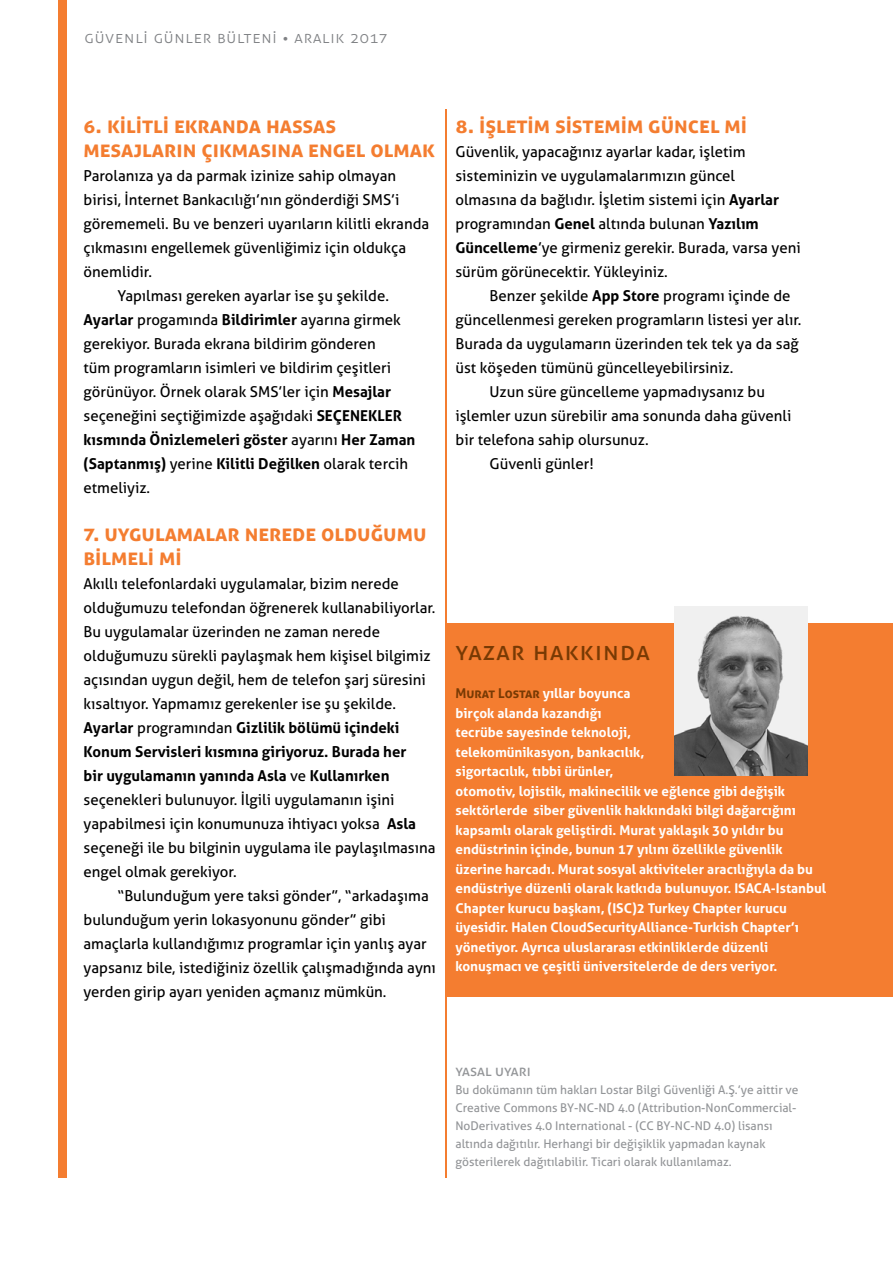
<style>
.page{position:relative;width:893px;height:1263px;background:#fff}
.page>*{position:absolute;margin:0;border:0;box-sizing:border-box;transform-origin:0 0}
.t1{font:25.5px "Aller";letter-spacing:.055em;color:#783a04}
.t2{font:700 22.5px/24px "Aller";letter-spacing:.025em;color:#f47d30}
.t3{font:300 16.5px "Aller";letter-spacing:.05em;color:#808285}
.t4{font:15px/24px "Aller";color:#000}
.t5{font:700 15px "Aller";color:#000}
.t6{font:15px "Aller";letter-spacing:.005em;color:#939598}
.t7{font:700 13.5px/19.5px "Aller";color:#fff}
.t8{font:12px/18px "Aller";color:#939598}
.s1{font-weight:700}
.s2{font-weight:400}
.s3{color:#783a04}
</style>
<div class="page">
<hr style="left:445px;top:109px;width:1px;height:1069px;background:#f47d30">
<div style="left:59px;top:0;width:8px;height:1178px;background:#f47d30"></div>
<div style="left:446px;top:623px;width:447px;height:374px;background:#f47d30"></div>
<img style="left:674px;top:606px;width:134px;height:170px">
<p class="t3" style="left:85px;top:27px;width:304px">GÜVENLİ GÜNLER BÜLTENİ • aralık 2017</p>
<h2 class="t2" style="left:84px;top:113px;width:353px">6. Ki litli ekranda hassas mesajların çıkmasına engel olmak</h2>
<p class="t4" style="left:84px;top:164px;width:314px">Parolanıza ya da parmak izinize sahip olmayan</p>
<p class="t4" style="left:84px;top:188px;width:317px">birisi, İnternet Bankacılığı’nın gönderdiği SMS’i</p>
<p class="t4" style="left:84px;top:212px;width:347px">görememeli. Bu ve benzeri uyarıların kilitli ekranda</p>
<p class="t4" style="left:84px;top:236px;width:324px">çıkmasını engellemek güvenliğimiz için oldukça</p>
<p class="t4" style="left:84px;top:260px;width:70px">önemlidir.</p>
<p class="t4" style="left:118px;top:284px;width:273px">Yapılması gereken ayarlar ise şu şekilde.</p>
<p class="t4" style="left:84px;top:308px;width:319px"><span class="s1">Ayarlar</span> progamında <span class="s1">Bildirimler</span> ayarına girmek</p>
<p class="t4" style="left:84px;top:332px;width:294px">gerekiyor. Burada ekrana bildirim gönderen</p>
<p class="t4" style="left:84px;top:356px;width:309px">tüm programların isimleri ve bildirim çeşitleri</p>
<p class="t4" style="left:84px;top:380px;width:309px">görünüyor. Örnek olarak SMS’ler için <span class="s1">Mesajlar</span></p>
<p class="t4" style="left:84px;top:404px;width:320px">seçeneğini seçtiğimizde aşağıdaki <span class="s1">SEÇENEKLER</span></p>
<p class="t5" style="left:84px;top:430px;width:333px">kısmında Önizlemeleri göster <span class="s2">ayarını</span> Her Zaman</p>
<p class="t5" style="left:84px;top:454px;width:326px">(Saptanmış) <span class="s2">yerine</span> Kilitli Değilken <span class="s2">olarak tercih</span></p>
<p class="t4" style="left:84px;top:476px;width:68px">etmeliyiz.</p>
<h2 class="t2" style="left:84px;top:521px;width:344px">7. Uygulamalar nerede olduğumu bilmeli mi</h2>
<p class="t4" style="left:84px;top:572px;width:353px">Akıllı telefonlardaki uygulamalar, bizim nerede olduğumuzu telefondan öğrenerek kullanabiliyorlar.<br>Bu uygulamalar üzerinden ne zaman nerede olduğumuzu sürekli paylaşmak hem kişisel bilgimiz açısından uygun değil, hem de telefon şarj süresini kısaltıyor. Yapmamız gerekenler ise şu şekilde.<br><span class="s1">Ayarlar</span> programından <span class="s1">Gizlilik bölümü içindeki Konum Servisleri kısmına giriyoruz. Burada her<br>bir uygulamanın yanında Asla</span> ve <span class="s1">Kullanırken </span>seçenekleri bulunuyor. İlgili uygulamanın işini yapabilmesi için konumunuza ihtiyacı yoksa <span class="s1">Asla </span>seçeneği ile bu bilginin uygulama ile paylaşılmasına engel olmak gerekiyor.</p>
<p class="t4" style="left:84px;top:884px;width:354px;text-indent:34px">“Bulunduğum yere taksi gönder”, “arkadaşıma bulunduğum yerin lokasyonunu gönder” gibi amaçlarla kullandığımız programlar için yanlış ayar yapsanız bile, istediğiniz özellik çalışmadığında aynı yerden girip ayarı yeniden açmanız mümkün.</p>
<h2 class="t2" style="left:455px;top:113px;width:290px">8. İşletim sistemim güncel mi</h2>
<p class="t4" style="left:455px;top:140px;width:347px">Güvenlik, yapacağınız ayarlar kadar, işletim sisteminizin ve uygulamalarımızın güncel<br>olmasına da bağlıdır. İşletim sistemi için <span class="s1">Ayarlar </span>programından <span class="s1">Genel</span> altında bulunan <span class="s1">Yazılım Güncelleme</span>’ye girmeniz gerekir. Burada, varsa yeni sürüm görünecektir. Yükleyiniz.</p>
<p class="t4" style="left:489px;top:284px;width:302px">Benzer şekilde <span class="s1">App Store</span> programı içinde de</p>
<p class="t4" style="left:455px;top:308px;width:348px">güncellenmesi gereken programların listesi yer alır.</p>
<p class="t4" style="left:455px;top:332px;width:345px">Burada da uygulamarın üzerinden tek tek ya da sağ</p>
<p class="t4" style="left:455px;top:356px;width:279px">üst köşeden tümünü güncelleyebilirsiniz.</p>
<p class="t4" style="left:489px;top:380px;width:277px">Uzun süre güncelleme yapmadıysanız bu</p>
<p class="t4" style="left:455px;top:404px;width:337px">işlemler uzun sürebilir ama sonunda daha güvenli</p>
<p class="t4" style="left:455px;top:428px;width:195px">bir telefona sahip olursunuz.</p>
<p class="t4" style="left:489px;top:452px;width:106px">Güvenli günler!</p>
<h1 class="t1" style="left:455px;top:636px;width:196px">Yazar Hakkın da</h1>
<p class="t7" style="left:455px;top:684px;width:372px"><span class="s3">Murat Lostar</span> yıllar boyunca<br>birçok alanda kazandığı<br>tecrübe sayesinde teknoloji,<br>telekomünikasyon, bankacılık,<br>sigortacılık, tıbbi ürünler,<br>otomotiv, lojistik, makinecilik ve eğlence gibi değişik sektörlerde siber güvenlik hakkındaki bilgi dağarcığını kapsamlı olarak geliştirdi. Murat yaklaşık 30 yıldır bu endüstrinin içinde, bunun 17 yılını özellikle güvenlik üzerine harcadı. Murat sosyal aktiviteler aracılığıyla da bu endüstriye düzenli olarak katkıda bulunuyor. ISACA-Istanbul Chapter kurucu başkanı, (ISC)2 Turkey Chapter kurucu üyesidir. Halen CloudSecurityAlliance-Turkish Chapter’ı yönetiyor. Ayrıca uluslararası etkinliklerde düzenli konuşmacı ve çeşitli üniversitelerde de ders veriyor.</p>
<p class="t6" style="left:455px;top:1061px;width:77px">Yasal Uyarı</p>
<p class="t8" style="left:455px;top:1080px;width:344px">Bu dokümanın tüm hakları Lostar Bilgi Güvenliği A.Ş.’ye aittir ve Creative Commons BY-NC-ND 4.0 (Attribution-NonCommercial-NoDerivatives 4.0 International - (CC BY-NC-ND 4.0) lisansı altında dağıtılır. Herhangi bir değişiklik yapmadan kaynak gösterilerek dağıtılabilir. Ticari olarak kullanılamaz.</p>
</div>
